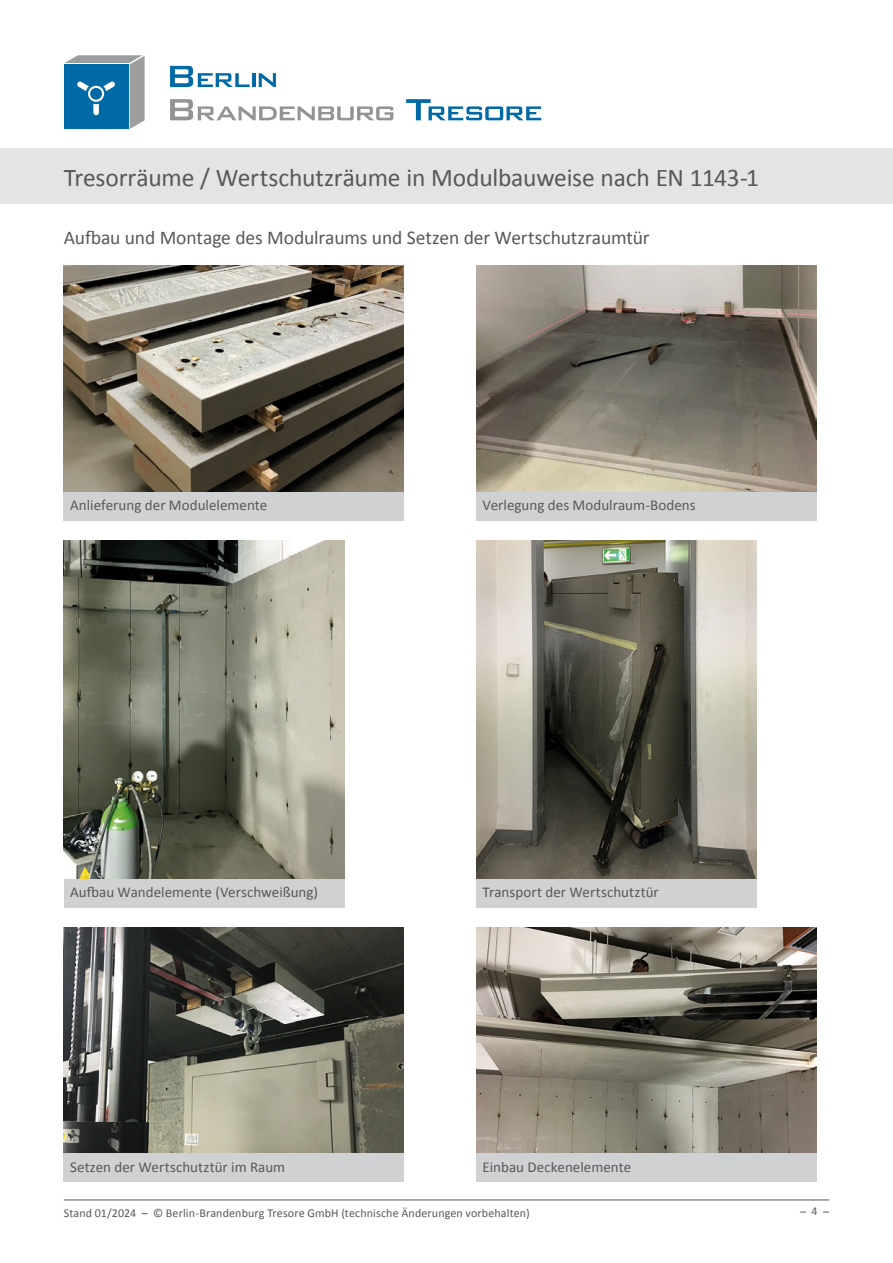
<style>
.page{position:relative;width:893px;height:1263px;background:#fff}
.page>*{position:absolute;margin:0;border:0;box-sizing:border-box;transform-origin:0 0}
.t1{font:25.5px "Calibri";letter-spacing:-.01em;color:#58585a}
.t2{font:19.5px "Calibri";letter-spacing:-.01em;color:#58585a}
.t3{font:15px "Calibri";color:#58585a}
.t4{font:12px "Calibri";letter-spacing:.01em;color:#58585a}
</style>
<div class="page">
<div style="left:0;top:149px;width:893px;height:55px;background:#e3e4e4"></div>
<hr style="left:64px;top:1199px;width:765px;height:1px;background:#58585a">
<div style="left:476px;top:1152px;width:340px;height:30px;background:#d0d1d2"></div>
<div style="left:64px;top:1152px;width:340px;height:30px;background:#d0d1d2"></div>
<div style="left:476px;top:878px;width:281px;height:30px;background:#d0d1d2"></div>
<div style="left:64px;top:878px;width:280px;height:30px;background:#d0d1d2"></div>
<div style="left:476px;top:491px;width:340px;height:30px;background:#d0d1d2"></div>
<div style="left:64px;top:491px;width:340px;height:30px;background:#d0d1d2"></div>
<img style="left:64px;top:266px;width:340px;height:225px">
<img style="left:476px;top:266px;width:340px;height:225px">
<img style="left:64px;top:540px;width:280px;height:338px">
<img style="left:476px;top:540px;width:281px;height:338px">
<img style="left:64px;top:927px;width:340px;height:225px">
<img style="left:64px;top:1152px;width:340px;height:1px">
<img style="left:476px;top:927px;width:340px;height:225px">
<img style="left:476px;top:1152px;width:340px;height:1px">
<svg style="left:64px;top:55px;width:81px;height:74px;background:#3d84ac"></svg>
<svg style="left:86px;top:83px;width:21px;height:21px"></svg>
<div style="left:88px;top:86px;width:16px;height:16px;border:2px solid #fff;border-radius:50%"></div>
<svg style="left:170px;top:66px;width:80px;height:21px"></svg>
<hr style="left:252px;top:73px;width:3px;height:14px;background:#006aa7">
<svg style="left:259px;top:73px;width:17px;height:14px"></svg>
<svg style="left:170px;top:99px;width:223px;height:21px"></svg>
<svg style="left:406px;top:99px;width:135px;height:21px"></svg>
<h1 class="t1" style="left:64px;top:161px;width:697px">Tresorräume / Wertschutzräume in Modulbauweise nach EN 1143-1</h1>
<h2 class="t2" style="left:64px;top:225px;width:587px">Aufbau und Montage des Modulraums und Setzen der Wertschutzraumtür</h2>
<p class="t3" style="left:70px;top:495px;width:199px">Anlieferung der Modulelemente</p>
<p class="t3" style="left:483px;top:495px;width:215px">Verlegung des Modulraum-Bodens</p>
<p class="t3" style="left:70px;top:883px;width:249px">Aufbau Wandelemente (Verschweißung)</p>
<p class="t3" style="left:483px;top:883px;width:178px">Transport der Wertschutztür</p>
<p class="t3" style="left:70px;top:1158px;width:217px">Setzen der Wertschutztür im Raum</p>
<p class="t3" style="left:483px;top:1158px;width:150px">Einbau Deckenelemente</p>
<p class="t4" style="left:64px;top:1205px;width:467px">Stand 01/2024 – © Berlin-Brandenburg Tresore GmbH (technische Änderungen vorbehalten)</p>
<p class="t4" style="left:803px;top:1203px;width:30px">̶ 4 ̶</p>
</div>
